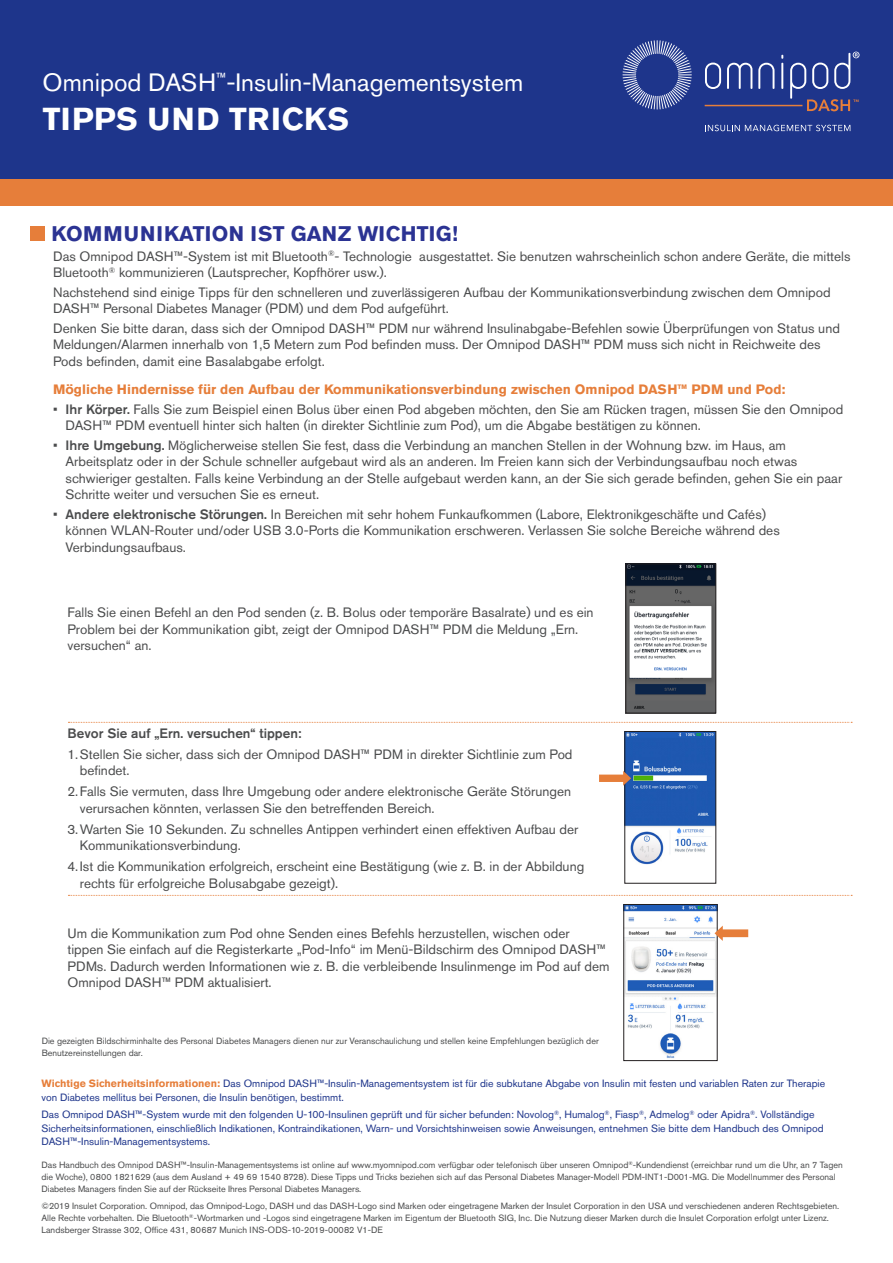
<style>
.page{position:relative;width:893px;height:1263px;background:#fff}
.page>*{position:absolute;margin:0;border:0;box-sizing:border-box;transform-origin:0 0}
.t1{font:700 31.5px "Akzidenz Grotesk Pro";letter-spacing:.03em;color:#fff}
.t2{font:24.9px "Akzidenz Grotesk Pro";color:#fff}
.page_subheads{font:700 21px "Akzidenz Grotesk Pro";letter-spacing:.01em;color:#2b3393}
.screen_captions{font:13.5px/16.5px "Akzidenz Grotesk Pro";color:#4b4c4d}
.screen_captions-2{font:700 13.5px "Akzidenz Grotesk Pro";color:#e67e3a}
.screen_captions-3{font:500 13.5px "Akzidenz Grotesk Pro";color:#4b4c4d}
.screen_captions-4{font:10.5px/13.5px "Akzidenz Grotesk Pro";color:#1e358b}
.screen_captions-5{font:9px/12px "Akzidenz Grotesk Pro";color:#4b4c4d}
.s1{font-weight:500}
.s2{font-weight:700;color:#e67e3a}
</style>
<div class="page">
<div style="left:0;top:178px;width:893px;height:27px;background:#e67e3a"></div>
<div style="left:0;top:0;width:893px;height:178px;background:#1e358b"></div>
<svg style="left:705px;top:63px;width:16px;height:26px"></svg>
<svg style="left:727px;top:63px;width:25px;height:26px"></svg>
<svg style="left:758px;top:63px;width:16px;height:26px"></svg>
<hr style="left:781px;top:63px;width:2px;height:26px;background:#fff">
<svg style="left:705px;top:125px;width:145px;height:6px"></svg>
<svg style="left:622px;top:40px;width:70px;height:70px"></svg>
<hr style="left:705px;top:105px;width:97px;height:1px;background:#e67e3a">
<svg style="left:790px;top:52px;width:69px;height:59px"></svg>
<div style="left:30px;top:226px;width:15px;height:15px;background:#e67e3a"></div>
<img style="left:628px;top:566px;width:86px;height:145px">
<div style="left:626px;top:564px;width:90px;height:149px;border:1px solid #231f20"></div>
<img style="left:627px;top:733px;width:87px;height:132px">
<div style="left:625px;top:731px;width:91px;height:152px;border:1px solid #231f20"></div>
<div style="left:599px;top:774px;width:26px;height:8px;background:#e67e3a"></div>
<svg style="left:623px;top:771px;width:8px;height:15px"></svg>
<img style="left:626px;top:906px;width:89px;height:152px">
<div style="left:624px;top:904px;width:93px;height:157px;border:1px solid #231f20"></div>
<div style="left:721px;top:929px;width:27px;height:8px;background:#e67e3a"></div>
<svg style="left:714px;top:926px;width:9px;height:15px"></svg>
<svg style="left:68px;top:722px;width:784px;height:1px"></svg>
<svg style="left:68px;top:895px;width:784px;height:1px"></svg>
<p class="t2" style="left:43px;top:66px;width:482px">Omnipod DASH<sup>™</sup>-Insulin-Managementsystem</p>
<p class="t1" style="left:43px;top:99px;width:308px">TIPPS UND TRICKS</p>
<p class="page_subheads" style="left:52px;top:220px;width:408px">KOMMUNIKATION IST GANZ WICHTIG!</p>
<p class="screen_captions" style="left:53px;top:247px;width:799px">Das Omnipod DASH™-System ist mit Bluetooth<sup>®</sup>- Technologie ausgestattet. Sie benutzen wahrscheinlich schon andere Geräte, die mittels<br>Bluetooth<sup>®</sup> kommunizieren (Lautsprecher, Kopfhörer usw.).</p>
<p class="screen_captions" style="left:53px;top:283px;width:779px">Nachstehend sind einige Tipps für den schnelleren und zuverlässigeren Aufbau der Kommunikationsverbindung zwischen dem Omnipod<br>DASH™ Personal Diabetes Manager (PDM) und dem Pod aufgeführt.</p>
<p class="screen_captions" style="left:53px;top:319px;width:788px">Denken Sie bitte daran, dass sich der Omnipod DASH™ PDM nur während Insulinabgabe-Befehlen sowie Überprüfungen von Status und<br>Meldungen/Alarmen innerhalb von 1,5 Metern zum Pod befinden muss. Der Omnipod DASH™ PDM muss sich nicht in Reichweite des<br>Pods befinden, damit eine Basalabgabe erfolgt.</p>
<p class="screen_captions-2" style="left:53px;top:380px;width:734px">Mögliche Hindernisse für den Aufbau der Kommunikationsverbindung zwischen Omnipod DASH™ PDM und Pod:</p>
<p class="screen_captions" style="left:66px;top:400px;width:779px;text-indent:-12px">• <span class="s1">Ihr Körper.</span> Falls Sie zum Beispiel einen Bolus über einen Pod abgeben möchten, den Sie am Rücken tragen, müssen Sie den Omnipod<br>DASH™ PDM eventuell hinter sich halten (in direkter Sichtlinie zum Pod), um die Abgabe bestätigen zu können.</p>
<p class="screen_captions" style="left:66px;top:436px;width:778px;text-indent:-12px">• <span class="s1">Ihre Umgebung.</span> Möglicherweise stellen Sie fest, dass die Verbindung an manchen Stellen in der Wohnung bzw. im Haus, am Arbeitsplatz oder in der Schule schneller aufgebaut wird als an anderen. Im Freien kann sich der Verbindungsaufbau noch etwas schwieriger gestalten. Falls keine Verbindung an der Stelle aufgebaut werden kann, an der Sie sich gerade befinden, gehen Sie ein paar Schritte weiter und versuchen Sie es erneut.</p>
<p class="screen_captions" style="left:66px;top:505px;width:716px;text-indent:-12px">• <span class="s1">Andere elektronische Störungen.</span> In Bereichen mit sehr hohem Funkaufkommen (Labore, Elektronikgeschäfte und Cafés) können WLAN-Router und/oder USB 3.0-Ports die Kommunikation erschweren. Verlassen Sie solche Bereiche während des<br>Verbindungsaufbaus.</p>
<p class="screen_captions" style="left:67px;top:604px;width:528px">Falls Sie einen Befehl an den Pod senden (z. B. Bolus oder temporäre Basalrate) und es ein<br>Problem bei der Kommunikation gibt, zeigt der Omnipod DASH™ PDM die Meldung „Ern. versuchen“ an.</p>
<p class="screen_captions-3" style="left:67px;top:724px;width:235px">Bevor Sie auf „Ern. versuchen“ tippen:</p>
<p class="screen_captions" style="left:80px;top:745px;width:494px;text-indent:-12px">1.Stellen Sie sicher, dass sich der Omnipod DASH™ PDM in direkter Sichtlinie zum Pod befindet.</p>
<p class="screen_captions" style="left:80px;top:783px;width:493px;text-indent:-12px">2.Falls Sie vermuten, dass Ihre Umgebung oder andere elektronische Geräte Störungen verursachen könnten, verlassen Sie den betreffenden Bereich.</p>
<p class="screen_captions" style="left:80px;top:820px;width:500px;text-indent:-12px">3.Warten Sie 10 Sekunden. Zu schnelles Antippen verhindert einen effektiven Aufbau der<br>Kommunikationsverbindung.</p>
<p class="screen_captions" style="left:80px;top:858px;width:506px;text-indent:-12px">4.Ist die Kommunikation erfolgreich, erscheint eine Bestätigung (wie z. B. in der Abbildung rechts für erfolgreiche Bolusabgabe gezeigt).</p>
<p class="screen_captions" style="left:67px;top:924px;width:544px">Um die Kommunikation zum Pod ohne Senden eines Befehls herzustellen, wischen oder<br>tippen Sie einfach auf die Registerkarte „Pod-Info“ im Menü-Bildschirm des Omnipod DASH™ PDMs. Dadurch werden Informationen wie z. B. die verbleibende Insulinmenge im Pod auf dem Omnipod DASH™ PDM aktualisiert.</p>
<p class="screen_captions-5" style="left:42px;top:1035px;width:559px">Die gezeigten Bildschirminhalte des Personal Diabetes Managers dienen nur zur Veranschaulichung und stellen keine Empfehlungen bezüglich der<br>Benutzereinstellungen dar.</p>
<p class="screen_captions-4" style="left:41px;top:1077px;width:785px"><span class="s2">Wichtige Sicherheitsinformationen:</span> Das Omnipod DASH™-Insulin-Managementsystem ist für die subkutane Abgabe von Insulin mit festen und variablen Raten zur Therapie von Diabetes mellitus bei Personen, die Insulin benötigen, bestimmt.</p>
<p class="screen_captions-4" style="left:41px;top:1108px;width:784px">Das Omnipod DASH™-System wurde mit den folgenden U-100-Insulinen geprüft und für sicher befunden: Novolog<sup>®</sup>, Humalog<sup>®</sup>, Fiasp<sup>®</sup>, Admelog<sup>®</sup> oder Apidra<sup>®</sup>. Vollständige<br>Sicherheitsinformationen, einschließlich Indikationen, Kontraindikationen, Warn- und Vorsichtshinweisen sowie Anweisungen, entnehmen Sie bitte dem Handbuch des Omnipod<br>DASH™-Insulin-Managementsystems.</p>
<p class="screen_captions-5" style="left:41px;top:1159px;width:803px">Das Handbuch des Omnipod DASH™-Insulin-Managementsystems ist online auf www.myomnipod.com verfügbar oder telefonisch über unseren Omnipod<sup>®</sup>-Kundendienst (erreichbar rund um die Uhr, an 7 Tagen die Woche), 0800 1821629 (aus dem Ausland + 49 69 1540 8728). Diese Tipps und Tricks beziehen sich auf das Personal Diabetes Manager-Modell PDM-INT1-D001-MG. Die Modellnummer des Personal<br>Diabetes Managers finden Sie auf der Rückseite Ihres Personal Diabetes Managers.</p>
<p class="screen_captions-5" style="left:41px;top:1199px;width:799px">©2019 Insulet Corporation. Omnipod, das Omnipod-Logo, DASH und das DASH-Logo sind Marken oder eingetragene Marken der Insulet Corporation in den USA und verschiedenen anderen Rechtsgebieten.<br>Alle Rechte vorbehalten. Die Bluetooth<sup>®</sup>-Wortmarken und -Logos sind eingetragene Marken im Eigentum der Bluetooth SIG, Inc. Die Nutzung dieser Marken durch die Insulet Corporation erfolgt unter Lizenz.<br>Landsberger Strasse 302, Office 431, 80687 Munich INS-ODS-10-2019-00082 V1-DE</p>
</div>
